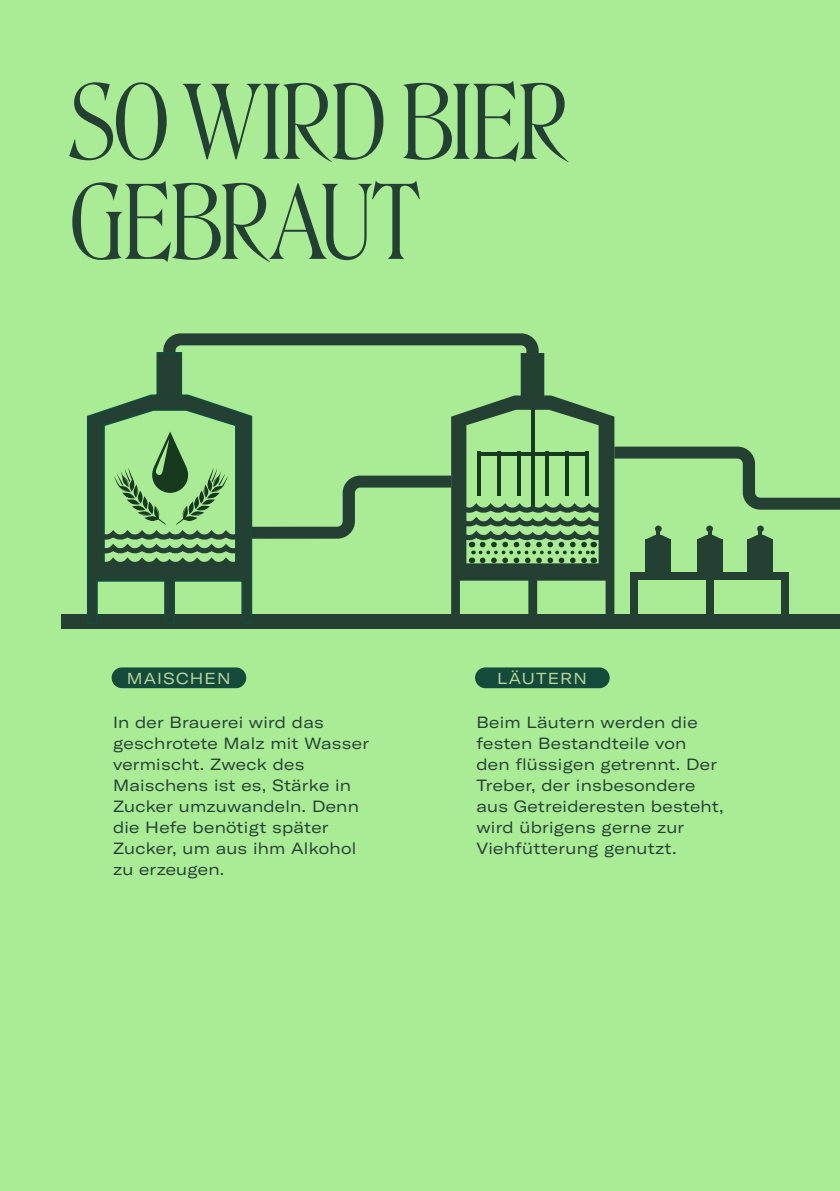
<style>
.page{position:relative;width:840px;height:1191px;background:#fff}
.page>*{position:absolute;margin:0;border:0;box-sizing:border-box;transform-origin:0 0}
.t1{font:300 100px/100px "Roslindale Dsp Cd";letter-spacing:-.02em;color:#234033}
.t2{font:expanded 16px/21px "GT America";letter-spacing:.015em;color:#234033}
.t3{font:expanded 15.8px "GT America";letter-spacing:.075em;color:#b7d69b}
</style>
<div class="page">
<div style="left:0;top:0;width:839px;height:1191px;background:#aaeb96"></div>
<div style="left:475px;top:667px;width:134px;height:21px;background:#154b3b;border-radius:10px"></div>
<div style="left:111px;top:667px;width:135px;height:21px;background:#154b3b;border-radius:10px"></div>
<div style="left:61px;top:614px;width:778px;height:14px;background:#234033"></div>
<svg style="left:253px;top:475px;width:198px;height:64px"></svg>
<div style="left:781px;top:580px;width:7px;height:43px;background:#234033"></div>
<div style="left:705px;top:580px;width:8px;height:43px;background:#234033"></div>
<div style="left:629px;top:580px;width:8px;height:43px;background:#234033"></div>
<div style="left:629px;top:572px;width:159px;height:8px;background:#234033"></div>
<div style="left:747px;top:539px;width:26px;height:37px;background:#234033"></div>
<svg style="left:749px;top:535px;width:23px;height:4px"></svg>
<div style="left:696px;top:539px;width:26px;height:37px;background:#234033"></div>
<svg style="left:698px;top:535px;width:23px;height:4px"></svg>
<div style="left:645px;top:539px;width:26px;height:37px;background:#234033"></div>
<svg style="left:647px;top:535px;width:23px;height:4px"></svg>
<hr style="left:707px;top:528px;width:4px;height:18px;background:#234033">
<hr style="left:656px;top:528px;width:4px;height:18px;background:#234033">
<hr style="left:758px;top:528px;width:4px;height:18px;background:#234033">
<svg style="left:756px;top:525px;width:7px;height:7px"></svg>
<svg style="left:705px;top:525px;width:7px;height:7px"></svg>
<svg style="left:654px;top:525px;width:7px;height:7px"></svg>
<svg style="left:163px;top:333px;width:375px;height:20px"></svg>
<svg style="left:614px;top:446px;width:225px;height:63px"></svg>
<svg style="left:87px;top:351px;width:166px;height:273px"></svg>
<svg style="left:95px;top:431px;width:149px;height:136px"></svg>
<svg style="left:451px;top:353px;width:163px;height:261px"></svg>
<h1 class="t1" style="left:69px;top:67px;width:499px">SO WIRD BIER<br>GEBRAUT</h1>
<p class="t3" style="left:127px;top:669px;width:105px">MAISCHEN</p>
<p class="t3" style="left:497px;top:669px;width:91px">LÄUTERN</p>
<p class="t2" style="left:113px;top:711px;width:257px">In der Brauerei wird das geschrotete Malz mit Wasser vermischt. Zweck des<br>Maischens ist es, Stärke in<br>Zucker umzuwandeln. Denn die Hefe benötigt später<br>Zucker, um aus ihm Alkohol zu erzeugen.</p>
<p class="t2" style="left:476px;top:711px;width:249px">Beim Läutern werden die festen Bestandteile von<br>den flüssigen getrennt. Der<br>Treber, der insbesondere aus Getreideresten besteht, wird übrigens gerne zur<br>Viehfütterung genutzt.</p>
</div>
